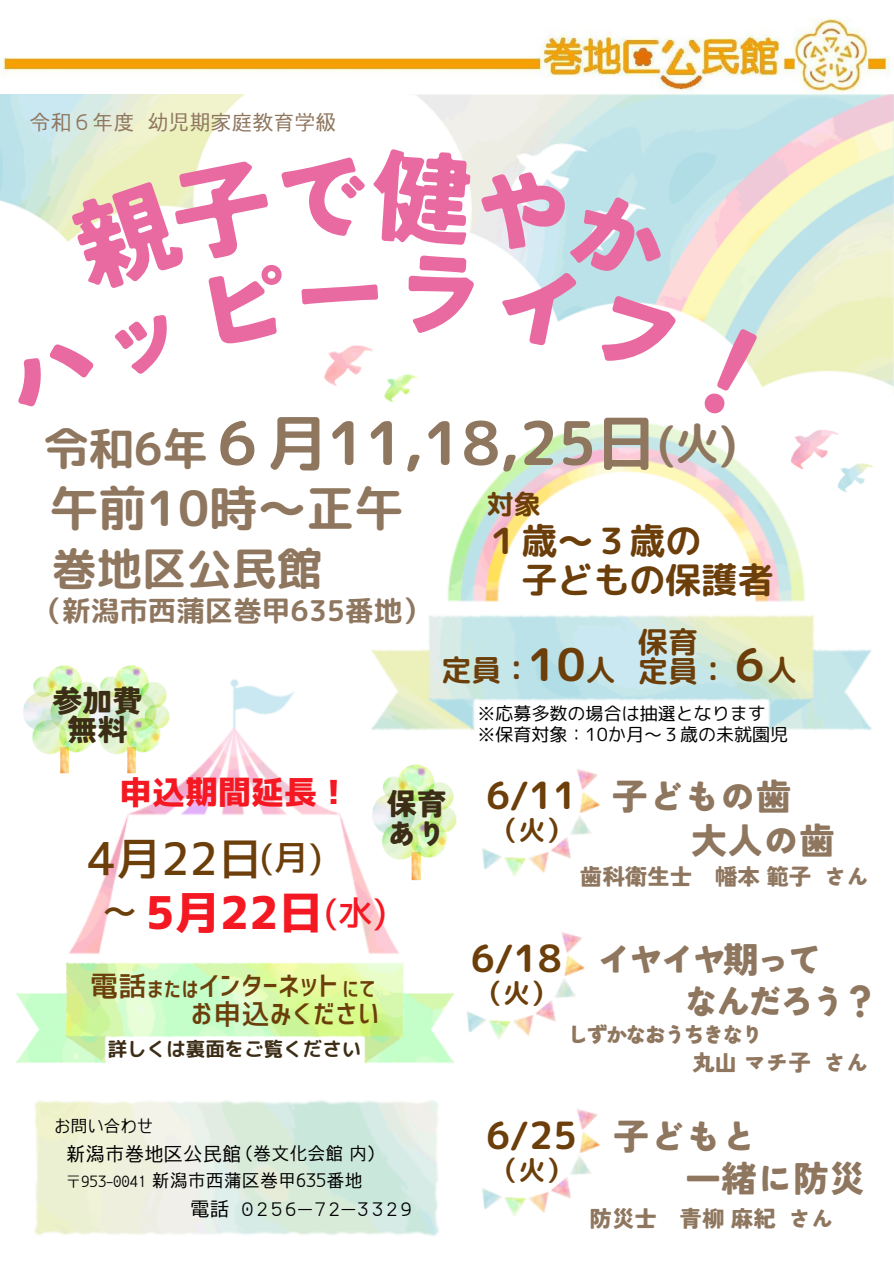
<style>
.page{position:relative;width:894px;height:1264px;background:#fff}
.page>*{position:absolute;margin:0;border:0;box-sizing:border-box;transform-origin:0 0}
.t1{font:60px "rounded mplus 1 p bold";color:#8f765f}
.t2{font:48.6px "rounded mplus 1 p bold";color:#8f765f}
.t3{font:45px "rounded mplus 1 p bold";color:#8f765f}
.t4{font:45px "Corporate Logo Bold";color:#f41823}
.t5{font:45px "Corporate Logo Medium";color:#6b3e0a}
.t6{font:45px "rounded mplus 1 p bold";color:#6b3e0a}
.t7{font:37.5px "rounded mplus 1 p bold";color:#6b3e0a}
.t8{font:900 36px/42.8px "Tsunagi Gothic";color:#8f765f}
.t9{font:36px/39.3px "rounded mplus 1 p bold";color:#6b3e0a}
.t10{font:900 36px "Tsunagi Gothic";letter-spacing:-.12em;color:#8f765f}
.t11{font:34.5px "Corporate Logo Medium";color:#6b3e0a}
.t12{font:34.5px "Corporate Logo Medium";color:#f41823}
.t13{font:33px "Corporate Logo Bold";color:#f41823}
.t14{font:30px "rounded mplus 1 p bold";color:#6b3e0a}
.t15{font:900 30px "Tsunagi Gothic";color:#3c2d16}
.t16{font:28.5px "Corporate Logo Medium";color:#6b3e0a}
.t17{font:28.5px "rounded mplus 1 p bold";color:#8f765f}
.t18{font:27px "rounded mplus 1 p bold";color:#6b3e0a}
.t19{font:900 22.5px "Tsunagi Gothic";color:#8f765f}
.t20{font:900 22.5px "Tsunagi Gothic";letter-spacing:-.14em;color:#8f765f}
.t21{font:22.5px "Corporate Logo Medium";color:#6b3e0a}
.t22{font:21px "Ume Hy Gothic";color:#8f765f}
.t23{font:19.5px "Ume Hy Gothic";color:#000}
.t24{font:19.5px "rounded mplus 1 p bold";color:#3c2d16}
.t25{font:18px/28.8px "Ume Hy Gothic";color:#000}
.t26{font:18px "rounded mplus 1 p regular";color:#000}
.t27{font:16.5px "Ume Hy Gothic";color:#000}
.s1{font-size:45px}
.s2{font-size:18px}
.s3{font-size:15px}
.s4{font-size:19.5px}
</style>
<div class="page">
<img style="left:1px;top:18px;width:889px;height:76px">
<img style="left:416px;top:94px;width:477px;height:293px">
<img style="left:0;top:94px;width:245px;height:108px">
<img style="left:69px;top:679px;width:330px;height:275px">
<img style="left:16px;top:962px;width:430px;height:102px">
<img style="left:23px;top:665px;width:66px;height:110px">
<img style="left:89px;top:665px;width:80px;height:110px">
<img style="left:371px;top:763px;width:85px;height:119px">
<img style="left:360px;top:422px;width:512px;height:318px">
<img style="left:482px;top:769px;width:118px;height:108px">
<img style="left:482px;top:1109px;width:118px;height:108px">
<img style="left:446px;top:932px;width:139px;height:131px">
<img style="left:786px;top:428px;width:87px;height:67px">
<img style="left:34px;top:1100px;width:405px;height:136px">
<svg style="left:3px;top:146px;width:674px;height:257px"></svg>
<svg style="left:701px;top:327px;width:57px;height:60px"></svg>
<p class="t22" style="left:29px;top:112px;width:308px">令和６年度 幼児期家庭教育学級</p>
<p class="t1" style="left:207px;top:400px;width:450px">６月11,18,25日</p>
<p class="t3" style="left:656px;top:412px;width:82px">(火)</p>
<p class="t3" style="left:44px;top:417px;width:165px">令和6年</p>
<p class="t2" style="left:50px;top:474px;width:355px">午前10時～正午</p>
<p class="t18" style="left:486px;top:485px;width:55px">対象</p>
<p class="t9" style="left:521px;top:520px;width:254px;text-indent:-36px">１歳～３歳の<br>子どもの保護者</p>
<p class="t3" style="left:52px;top:536px;width:271px">巻地区公民館</p>
<p class="t17" style="left:34px;top:590px;width:398px">（新潟市西蒲区巻甲635番地）</p>
<h5 class="t15" style="left:53px;top:685px;width:91px">参加費</h5>
<p class="t15" style="left:68px;top:714px;width:61px">無料</p>
<p class="t13" style="left:119px;top:775px;width:232px">申込期間延長！</p>
<h4 class="t11" style="left:260px;top:840px;width:64px">(月)</h4>
<h6 class="t5" style="left:88px;top:836px;width:176px">4月22日</h6>
<h5 class="t14" style="left:638px;top:620px;width:61px">保育</h5>
<h5 class="t6" style="left:527px;top:632px;width:59px">10</h5>
<p class="t14" style="left:585px;top:649px;width:31px">人</p>
<p class="t14" style="left:638px;top:649px;width:160px">定員：<span class="s1">６</span>人</p>
<p class="t26" style="left:477px;top:700px;width:290px">※応募多数の場合は抽選となります</p>
<p class="t14" style="left:441px;top:649px;width:91px">定員：</p>
<p class="t15" style="left:386px;top:788px;width:61px">保育</p>
<h5 class="t15" style="left:386px;top:818px;width:61px">あり</h5>
<p class="t26" style="left:477px;top:721px;width:312px">※保育対象：10か月～３歳の未就園児</p>
<h5 class="t7" style="left:486px;top:768px;width:92px">6/11</h5>
<p class="t18" style="left:491px;top:811px;width:82px">（火）</p>
<p class="t8" style="left:611px;top:775px;width:181px">子どもの歯</p>
<p class="t8" style="left:691px;top:819px;width:145px">大人の歯</p>
<p class="t19" style="left:579px;top:864px;width:290px">歯科衛生士 幡本範子さん</p>
<p class="t11" style="left:103px;top:894px;width:36px">～</p>
<p class="t4" style="left:146px;top:890px;width:179px">5月22日</p>
<h4 class="t12" style="left:324px;top:895px;width:64px">(水)</h4>
<h6 class="t16" style="left:90px;top:971px;width:58px">電話</h6>
<h6 class="t16" style="left:199px;top:971px;width:141px">インターネット</h6>
<p class="t21" style="left:147px;top:977px;width:53px">または</p>
<p class="t21" style="left:342px;top:978px;width:35px">にて</p>
<p class="t16" style="left:190px;top:999px;width:192px">お申込みください</p>
<h5 class="t24" style="left:108px;top:1034px;width:255px">詳しくは裏面をご覧ください</h5>
<p class="t27" style="left:54px;top:1118px;width:100px">お問い合わせ</p>
<p class="t23" style="left:66px;top:1144px;width:320px">新潟市巻地区公民館<span class="s2">（巻文化会館 内）</span></p>
<p class="t25" style="left:190px;top:1165px;width:226px;text-indent:-124px"><span class="s3">〒953-0041</span> 新潟市西蒲区巻甲635番地<br><span class="s4">電話</span>０２５６－７２－３３２９</p>
<h3 class="t7" style="left:470px;top:931px;width:92px">6/18</h3>
<h3 class="t18" style="left:476px;top:974px;width:82px">（火）</h3>
<p class="t10" style="left:596px;top:941px;width:227px">イヤイヤ期って</p>
<p class="t8" style="left:683px;top:980px;width:196px">なんだろう？</p>
<p class="t20" style="left:566px;top:1023px;width:198px">しずかなおうちきなり</p>
<p class="t19" style="left:691px;top:1050px;width:178px">丸山マチ子さん</p>
<p class="t7" style="left:486px;top:1108px;width:92px">6/25</p>
<p class="t18" style="left:491px;top:1150px;width:82px">（火）</p>
<p class="t8" style="left:685px;top:1114px;width:181px;text-indent:-72px">子どもと<br>一緒に防災</p>
<p class="t19" style="left:589px;top:1207px;width:245px">防災士 青柳麻紀さん</p>
</div>
